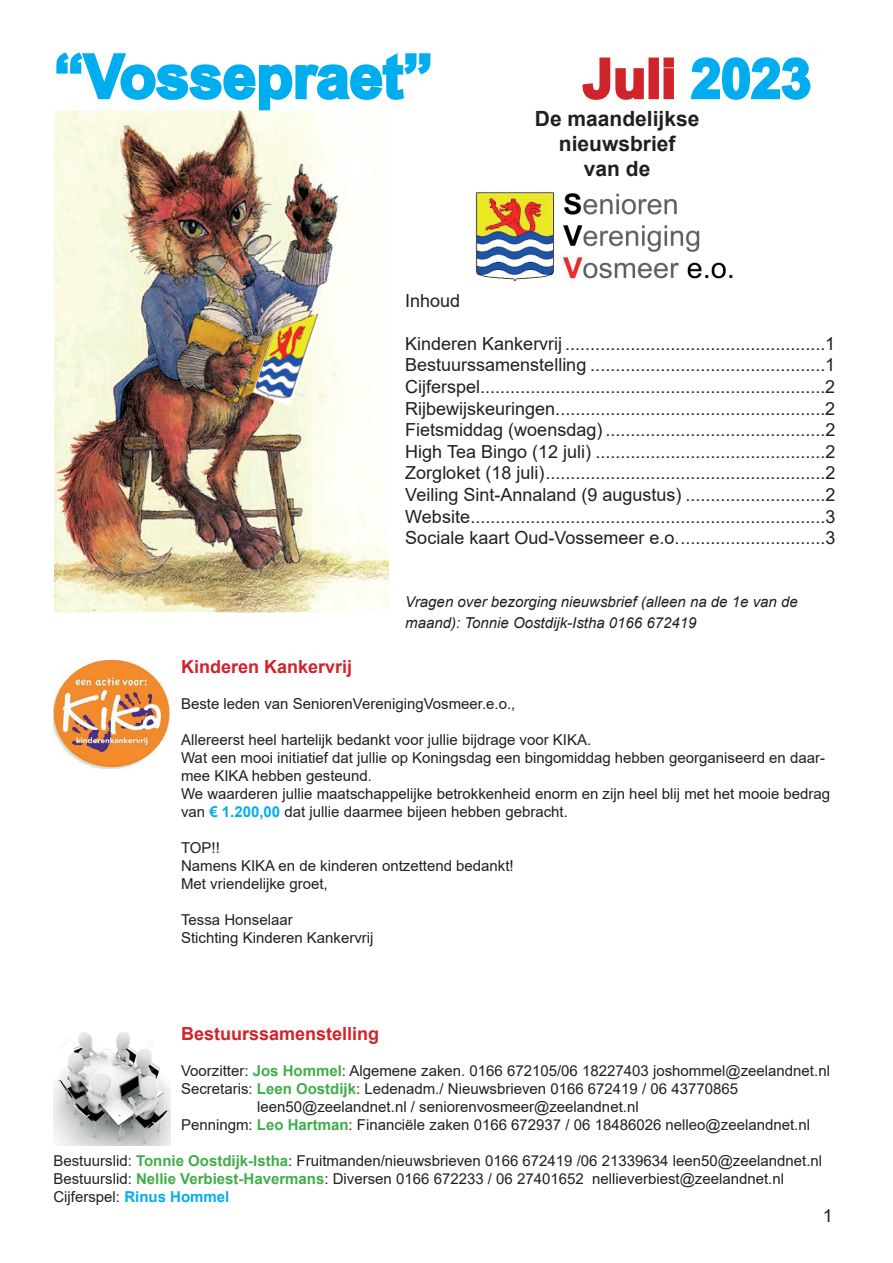
<style>
.page{position:relative;width:893px;height:1263px;background:#fff}
.page>*{position:absolute;margin:0;border:0;box-sizing:border-box;transform-origin:0 0}
.t1{font:700 60px "Arial";color:#00aeef}
.t2{font:700 54px "Arial";color:#d1232a}
.t3{font:700 21px/25.2px "Arial";color:#231f20;text-align:center}
.t4{font:18px/21.6px "Arial";color:#231f20;text-align:justify}
.t5{font:700 18px "Arial";color:#d1232a}
.t6{font:15px/18px "Arial";color:#231f20}
.t7{font:italic 15px/21.6px "Arial";color:#231f20}
.s1{color:#00aeef}
.s2{font-weight:700;color:#00aeef}
.s3{font-weight:700;color:#40ae49}
</style>
<div class="page">
<svg style="left:582px;top:57px;width:62px;height:43px"></svg>
<div style="left:648px;top:58px;width:11px;height:41px;border:3px solid #d1232a"></div>
<svg style="left:663px;top:57px;width:11px;height:43px"></svg>
<svg style="left:690px;top:57px;width:121px;height:43px"></svg>
<img style="left:475px;top:191px;width:258px;height:91px">
<img style="left:54px;top:110px;width:335px;height:502px">
<svg style="left:56px;top:52px;width:374px;height:59px"></svg>
<img style="left:53px;top:1032px;width:117px;height:113px">
<img style="left:53px;top:660px;width:117px;height:109px">
<h1 class="t1" style="left:54px;top:34px;width:381px">“Vossepraet”</h1>
<h2 class="t2" style="left:583px;top:41px;width:230px">Juli <span class="s1">2023</span></h2>
<h3 class="t3" style="left:535px;top:106px;width:166px">De maandelijkse nieuwsbrief<br>van de</h3>
<p class="t4" style="left:405px;top:289px;width:57px">Inhoud</p>
<p class="t4" style="left:405px;top:332px;width:432px">Kinderen Kankervrij ....................................................1<br>Bestuurssamenstelling ...............................................1<br>Cijferspel.....................................................................2<br>Rijbewijskeuringen......................................................2<br>Fietsmiddag (woensdag) ............................................2<br>High Tea Bingo (12 juli) ..............................................2<br>Zorgloket (18 juli) ........................................................2<br>Veiling Sint-Annaland (9 augustus) ............................2<br>Website .......................................................................3<br>Sociale kaart Oud-Vossemeer e.o. .............................3</p>
<p class="t7" style="left:405px;top:591px;width:394px">Vragen over bezorging nieuwsbrief (alleen na de 1e van de maand): Tonnie Oostdijk-Istha 0166 672419</p>
<p class="t5" style="left:181px;top:654px;width:173px">Kinderen Kankervrij</p>
<p class="t6" style="left:181px;top:695px;width:336px">Beste leden van SeniorenVerenigingVosmeer.e.o.,</p>
<p class="t6" style="left:181px;top:731px;width:651px">Allereerst heel hartelijk bedankt voor jullie bijdrage voor KIKA.<br>Wat een mooi initiatief dat jullie op Koningsdag een bingomiddag hebben georganiseerd en daar&shy;mee KIKA hebben gesteund.<br>We waarderen jullie maatschappelijke betrokkenheid enorm en zijn heel blij met het mooie bedrag van <span class="s2">€ 1.200,00</span> dat jullie daarmee bijeen hebben gebracht.</p>
<p class="t6" style="left:181px;top:839px;width:334px">TOP!!<br>Namens KIKA en de kinderen ontzettend bedankt!<br>Met vriendelijke groet,</p>
<p class="t6" style="left:181px;top:911px;width:194px">Tessa Honselaar<br>Stichting Kinderen Kankervrij</p>
<p class="t5" style="left:181px;top:1021px;width:200px">Bestuurssamenstelling</p>
<p class="t6" style="left:181px;top:1061px;width:650px">Voorzitter: <span class="s3">Jos Hommel</span>: Algemene zaken. 0166 672105/06 18227403 joshommel@zeelandnet.nl</p>
<p class="t6" style="left:181px;top:1079px;width:558px">Secretaris: <span class="s3">Leen Oostdijk</span>: Ledenadm./ Nieuwsbrieven 0166 672419 / 06 43770865</p>
<p class="t6" style="left:257px;top:1097px;width:383px">leen50@zeelandnet.nl / seniorenvosmeer@zeelandnet.nl</p>
<p class="t6" style="left:181px;top:1115px;width:630px">Penningm: <span class="s3">Leo Hartman</span>: Financiële zaken 0166 672937 / 06 18486026 nelleo@zeelandnet.nl</p>
<p class="t6" style="left:53px;top:1151px;width:770px">Bestuurslid: <span class="s3">Tonnie Oostdijk-Istha</span>: Fruitmanden/nieuwsbrieven 0166 672419 /06 21339634 leen50@zeelandnet.nl<br>Bestuurslid: <span class="s3">Nellie Verbiest-Havermans</span>: Diversen 0166 672233 / 06 27401652 nellieverbiest@zeelandnet.nl<br>Cijferspel: <span class="s2">Rinus Hommel</span></p>
<p class="t4" style="left:823px;top:1205px;width:12px">1</p>
</div>
